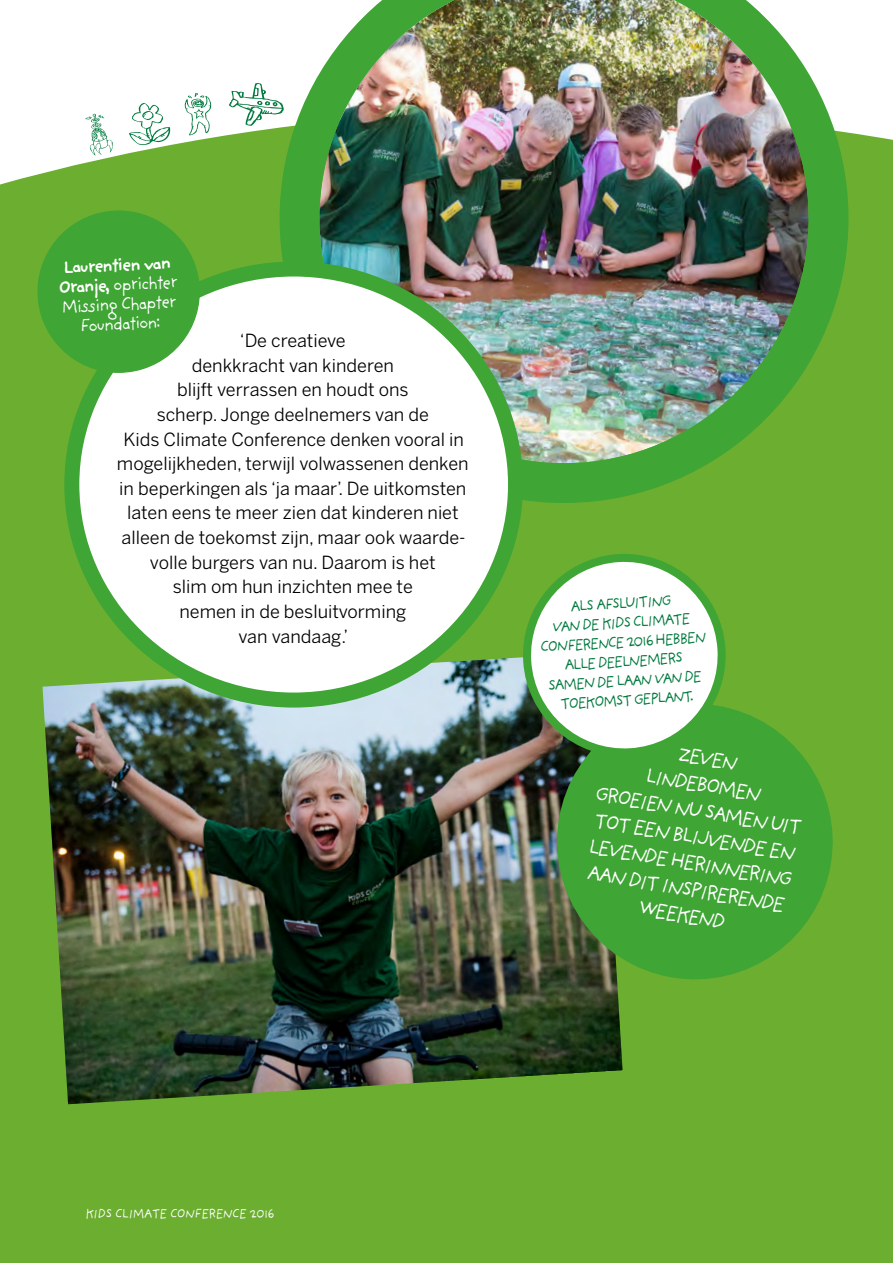
<style>
.page{position:relative;width:893px;height:1263px;background:#fff}
.page>*{position:absolute;margin:0;border:0;box-sizing:border-box;transform-origin:0 0}
.t1{font:21.9px/26.4px "Providence Sans";color:#fff;text-align:center}
.t2{font:18.75px/19.6px "Providence Sans";color:#fff;text-align:center}
.t3{font:18px/24.6px "Benton Sans";color:#000;text-align:center}
.t4{font:16.2px/19.4px "Providence Sans";color:#007a3e;text-align:center}
.t5{font:13.5px "Providence Sans";letter-spacing:-.1em;color:#fff}
.s1{font-weight:700}
</style>
<div class="page">
<div style="left:0;top:137px;width:892px;height:1126px;background:#6cae30"></div>
<svg style="left:892px;top:139px;width:1px;height:1124px"></svg>
<img style="left:43px;top:653px;width:580px;height:451px">
<img style="left:252px;top:0;width:624px;height:524px">
<div style="left:72px;top:269px;width:443px;height:431px;background:#fff;border-radius:50%"></div>
<div style="left:64px;top:261px;width:459px;height:446px;border:15px solid #3fa535;border-radius:50%"></div>
<div style="left:38px;top:211px;width:161px;height:161px;background:#3fa535;border-radius:50%"></div>
<svg style="left:540px;top:686px;width:310px;height:299px;background:#499e34"></svg>
<svg style="left:523px;top:554px;width:203px;height:207px"></svg>
<svg style="left:85px;top:83px;width:199px;height:72px"></svg>
<p class="t2" style="left:57px;top:258px;width:122px;rotate:-3deg"><span class="s1">Laurentien van<br>Oranje,</span> oprichter<br>Missing Chapter<br>Foundation:</p>
<p class="t3" style="left:117px;top:328px;width:353px">‘De creatieve<br>denkkracht van kinderen<br>blijft verrassen en houdt ons<br>scherp. Jonge deelnemers van de<br>Kids Climate Conference denken vooral in mogelijkheden, terwijl volwassenen denken in beperkingen als ‘ja maar’. De uitkomsten laten eens te meer zien dat kinderen niet alleen de toekomst zijn, maar ook waarde&shy;volle burgers van nu. Daarom is het<br>slim om hun inzichten mee te<br>nemen in de besluitvorming<br>van vandaag.’</p>
<p class="t4" style="left:537px;top:598px;width:169px;rotate:-3deg">ALS AFSLUITING<br>VAN DE KIDS CLIMATE<br>CONFERENCE 2016 HEBBEN<br>ALLE DEELNEMERS<br>SAMEN DE LAAN VAN DE<br>TOEKOMST GEPLANT.</p>
<p class="t1" style="left:605px;top:728px;width:212px;rotate:9deg">ZEVEN<br>LINDEBOMEN<br>GROEIEN NU SAMEN UIT<br>TOT EEN BLIJVENDE EN<br>LEVENDE HERINNERING<br>AAN DIT INSPIRERENDE<br>WEEKEND</p>
<p class="t5" style="left:85px;top:1205px;width:191px">KIDS CLIMATE CONFERENCE 2016</p>
</div>
